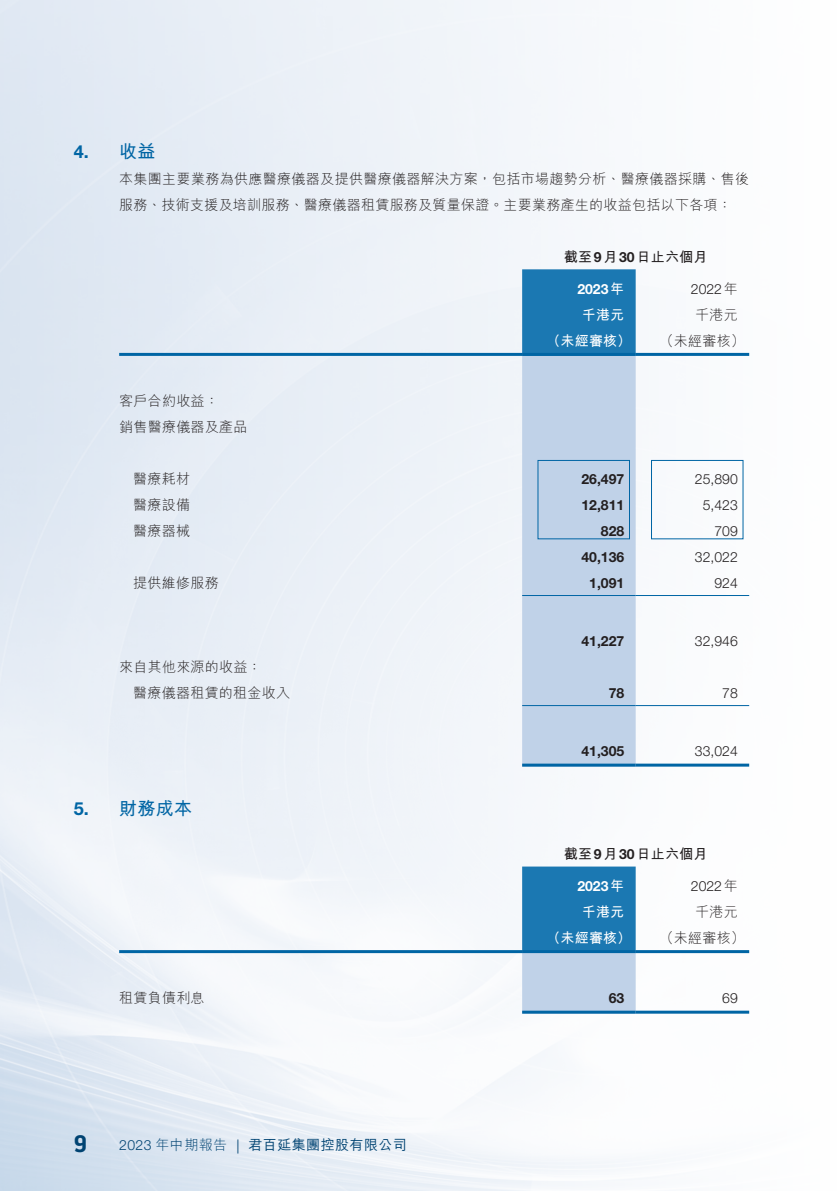
<style>
.page{position:relative;width:840px;height:1191px;background:#fff}
.page>*{position:absolute;margin:0;border:0;box-sizing:border-box;transform-origin:0 0}
.t1{font:700 24px "Battersea";color:#004372}
._07_NH1{font:700 18px "M Hei HK";letter-spacing:.02em;color:#0065a4}
._07_NH1-2{font:700 18px "Helvetica Neue LT Std";color:#0065a4}
._06_Notes{font:300 14px/26px "M Hei HK";letter-spacing:.025em;color:#231f20}
._51_N_Table_txt{font:300 14px "M Hei HK";letter-spacing:.02em;color:#231f20}
._51_N_Table_txt-2{font:300 14px "Helvetica Neue LT Std";color:#231f20}
._51_N_Table_txt-3{font:700 14px "Helvetica Neue LT Std";color:#231f20}
._51_N_Table_txt-4{font:700 14px "M Hei HK";letter-spacing:.02em;color:#231f20}
._51_N_Table_txt-5{font:700 14px "M Hei HK";letter-spacing:.02em;color:#fff}
.t2{font:500 14px "M Hei HK";letter-spacing:.03em;color:#004372}
._51_N_Table_txt-6{font:700 14px "Helvetica Neue LT Std";color:#fff}
.t3{font:300 14px "M Hei HK";letter-spacing:.03em;color:#004372}
.t4{font:300 14px "Helvetica LT Std";color:#004372}
.s1{font-family:"Helvetica Neue LT Std"}
.s2{font-family:"M Hei HK"}
</style>
<div class="page">
<img style="left:0;top:0;width:750px;height:1191px">
<div style="left:522px;top:269px;width:113px;height:84px;background:#1b78b2"></div>
<div style="left:522px;top:356px;width:113px;height:407px;background:#c0d2e8"></div>
<hr style="left:119px;top:353px;width:403px;height:3px;background:#0065a4">
<hr style="left:522px;top:353px;width:113px;height:3px;background:#0065a4">
<hr style="left:635px;top:353px;width:113px;height:3px;background:#0065a4">
<div style="left:650px;top:460px;width:93px;height:79px;border:1px solid #0065a4"></div>
<hr style="left:522px;top:595px;width:113px;height:1px;background:#0065a4">
<hr style="left:635px;top:595px;width:113px;height:1px;background:#0065a4">
<hr style="left:522px;top:705px;width:113px;height:1px;background:#0065a4">
<hr style="left:635px;top:705px;width:113px;height:1px;background:#0065a4">
<hr style="left:522px;top:763px;width:113px;height:3px;background:#0065a4">
<hr style="left:635px;top:763px;width:113px;height:3px;background:#0065a4">
<svg style="left:522px;top:866px;width:113px;height:144px;background:#5e9cc8"></svg>
<hr style="left:119px;top:950px;width:403px;height:3px;background:#0065a4">
<hr style="left:522px;top:950px;width:113px;height:3px;background:#0065a4">
<hr style="left:635px;top:950px;width:113px;height:3px;background:#0065a4">
<hr style="left:522px;top:1010px;width:113px;height:3px;background:#0065a4">
<hr style="left:635px;top:1010px;width:113px;height:3px;background:#0065a4">
<p class="_07_NH1-2" style="left:74px;top:140px;width:17px">4.</p>
<p class="_07_NH1-2" style="left:74px;top:797px;width:17px">5.</p>
<p class="_07_NH1" style="left:119px;top:138px;width:38px">收益</p>
<p class="_06_Notes" style="left:119px;top:165px;width:631px">本集團主要業務為供應醫療儀器及提供醫療儀器解決方案，包括市場趨勢分析、醫療儀器採購、售後服務、技術支援及培訓服務、醫療儀器租賃服務及質量保證。主要業務產生的收益包括以下各項：</p>
<p class="_51_N_Table_txt-4" style="left:563px;top:246px;width:145px">截至<span class="s1">9</span>月<span class="s1">30</span>日止六個月</p>
<p class="_51_N_Table_txt-2" style="left:690px;top:280px;width:48px">2022 <span class="s2">年</span></p>
<p class="_51_N_Table_txt-6" style="left:577px;top:280px;width:48px">2023<span class="s2">年</span></p>
<p class="_51_N_Table_txt" style="left:119px;top:394px;width:101px">客戶合約收益：</p>
<p class="_51_N_Table_txt" style="left:119px;top:420px;width:130px">銷售醫療儀器及產品</p>
<p class="_51_N_Table_txt" style="left:133px;top:472px;width:58px">醫療耗材</p>
<p class="_51_N_Table_txt" style="left:133px;top:498px;width:58px">醫療設備</p>
<p class="_51_N_Table_txt" style="left:133px;top:524px;width:58px">醫療器械</p>
<p class="_51_N_Table_txt" style="left:133px;top:576px;width:87px">提供維修服務</p>
<p class="_51_N_Table_txt" style="left:119px;top:660px;width:144px">來自其他來源的收益：</p>
<p class="_51_N_Table_txt" style="left:133px;top:686px;width:158px">醫療儀器租賃的租金收入</p>
<p class="_07_NH1" style="left:119px;top:795px;width:75px">財務成本</p>
<p class="_51_N_Table_txt" style="left:119px;top:991px;width:87px">租賃負債利息</p>
<p class="_51_N_Table_txt-5" style="left:581px;top:304px;width:44px">千港元</p>
<p class="_51_N_Table_txt-5" style="left:546px;top:330px;width:86px">（未經審核）</p>
<p class="_51_N_Table_txt" style="left:694px;top:307px;width:44px">千港元</p>
<p class="_51_N_Table_txt" style="left:659px;top:333px;width:86px">（未經審核(</p>
<p class="_51_N_Table_txt-3" style="left:581px;top:470px;width:44px">26,497</p>
<p class="_51_N_Table_txt-2" style="left:694px;top:470px;width:44px">25,890</p>
<p class="_51_N_Table_txt-3" style="left:581px;top:496px;width:44px">12,811</p>
<p class="_51_N_Table_txt-2" style="left:702px;top:496px;width:37px">5,423</p>
<p class="_51_N_Table_txt-3" style="left:600px;top:522px;width:25px">828</p>
<p class="_51_N_Table_txt-2" style="left:714px;top:522px;width:25px">709</p>
<p class="_51_N_Table_txt-3" style="left:581px;top:548px;width:44px">40,136</p>
<p class="_51_N_Table_txt-2" style="left:694px;top:548px;width:44px">32,022</p>
<p class="_51_N_Table_txt-3" style="left:589px;top:574px;width:37px">1,091</p>
<p class="_51_N_Table_txt-2" style="left:714px;top:574px;width:25px">924</p>
<p class="_51_N_Table_txt-3" style="left:581px;top:632px;width:44px">41,227</p>
<p class="_51_N_Table_txt-2" style="left:694px;top:632px;width:44px">32,946</p>
<p class="_51_N_Table_txt-3" style="left:608px;top:684px;width:17px">78</p>
<p class="_51_N_Table_txt-2" style="left:721px;top:684px;width:17px">78</p>
<p class="_51_N_Table_txt-3" style="left:581px;top:742px;width:44px">41,305</p>
<p class="_51_N_Table_txt-2" style="left:694px;top:742px;width:44px">33,024</p>
<p class="_51_N_Table_txt-4" style="left:563px;top:843px;width:145px">截至<span class="s1">9</span>月<span class="s1">30</span>日止六個月</p>
<p class="_51_N_Table_txt-2" style="left:690px;top:877px;width:48px">2022 <span class="s2">年</span></p>
<p class="_51_N_Table_txt-6" style="left:577px;top:877px;width:48px">2023<span class="s2">年</span></p>
<p class="_51_N_Table_txt-5" style="left:581px;top:901px;width:44px">千港元</p>
<p class="_51_N_Table_txt" style="left:694px;top:904px;width:44px">千港元</p>
<p class="_51_N_Table_txt-5" style="left:546px;top:927px;width:86px">（未經審核）</p>
<p class="_51_N_Table_txt" style="left:659px;top:930px;width:86px">（未經審核(</p>
<p class="_51_N_Table_txt-3" style="left:608px;top:989px;width:17px">63</p>
<p class="_51_N_Table_txt-2" style="left:721px;top:989px;width:17px">69</p>
<h1 class="t1" style="left:74px;top:1128px;width:15px">9</h1>
<p class="t3" style="left:119px;top:1137px;width:109px"><span class="s1">2023</span> 年中期報告</p>
<p class="t4" style="left:236px;top:1135px;width:5px">|</p>
<p class="t2" style="left:248px;top:1134px;width:160px">君百延集團控股有限公司</p>
</div>
